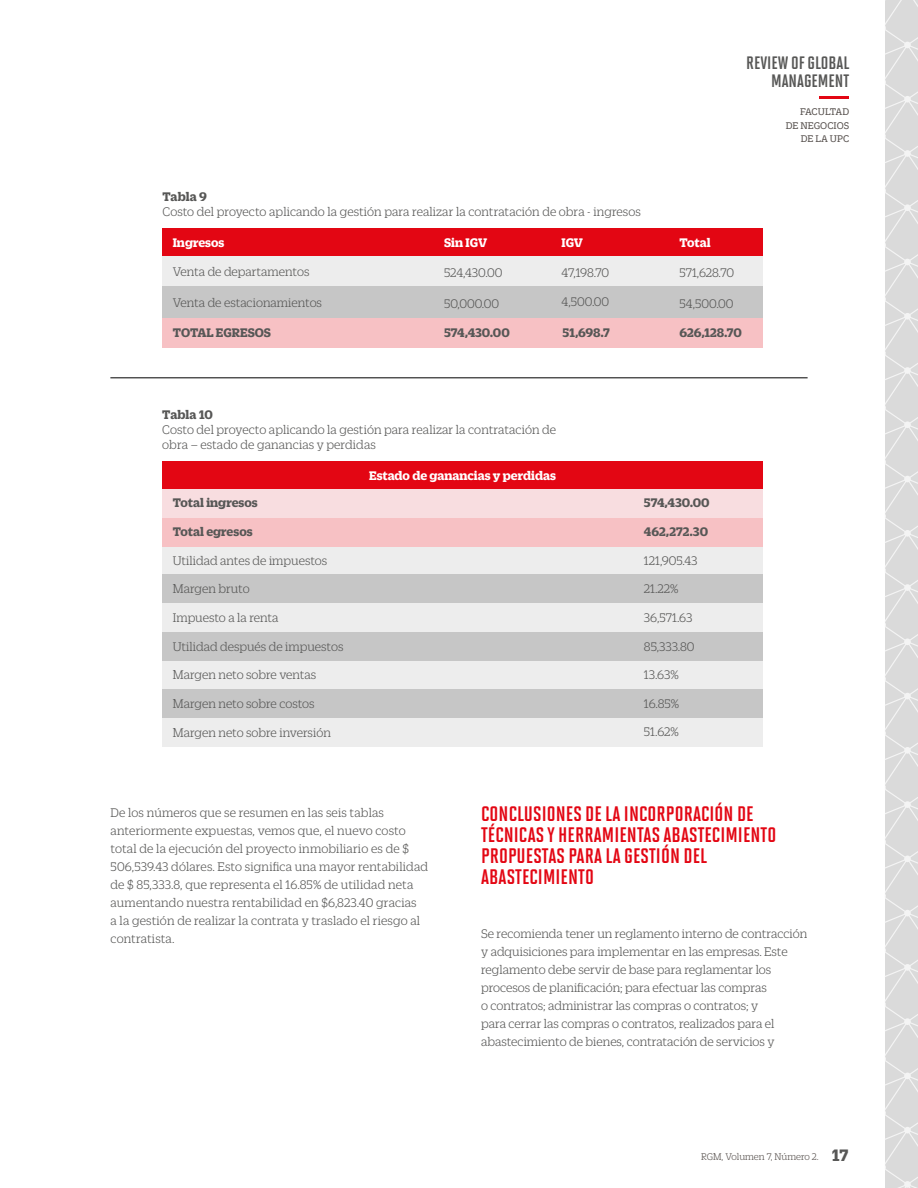
<style>
.page{position:relative;width:918px;height:1188px;background:#fff}
.page>*{position:absolute;margin:0;border:0;box-sizing:border-box;transform-origin:0 0}
.t1{font:700 21px/21px "Solano Gothic MVB Std";letter-spacing:.005em;color:#e30613}
.t2{font:700 18px/18.6px "Solano Gothic MVB Std";color:#575756;text-align:right}
.t3{font:700 18px "Zizou Slab";color:#575756}
.t4{font:300 13.5px/18px "Zizou Slab";color:#575756}
.t5{font:700 13.5px/28.7px "Zizou Slab";color:#575756}
.t6{font:700 13.5px "Zizou Slab";color:#fff}
.t7{font:10.5px/13.5px "Zizou Slab";color:#57514e;text-align:right}
.t8{font:300 10.5px "Zizou Slab";color:#57514e}
</style>
<div class="page">
<svg style="left:885px;top:0;width:33px;height:1188px;background:#dcdcdc"></svg>
<hr style="left:819px;top:96px;width:29px;height:3px;background:#e30613">
<div style="left:162px;top:255px;width:601px;height:32px;background:#ededed"></div>
<div style="left:163px;top:287px;width:600px;height:31px;background:#c6c6c6"></div>
<div style="left:163px;top:229px;width:600px;height:27px;background:#e30613"></div>
<div style="left:163px;top:318px;width:600px;height:30px;background:#f7c1c4"></div>
<div style="left:163px;top:489px;width:600px;height:29px;background:#f8dde0"></div>
<div style="left:163px;top:661px;width:600px;height:28px;background:#ededed"></div>
<div style="left:163px;top:546px;width:600px;height:29px;background:#ededed"></div>
<div style="left:163px;top:718px;width:600px;height:29px;background:#ededed"></div>
<div style="left:163px;top:603px;width:600px;height:29px;background:#ededed"></div>
<div style="left:163px;top:574px;width:600px;height:29px;background:#c6c6c6"></div>
<div style="left:163px;top:632px;width:600px;height:29px;background:#c6c6c6"></div>
<div style="left:163px;top:518px;width:600px;height:28px;background:#f7c1c4"></div>
<div style="left:163px;top:689px;width:600px;height:29px;background:#c6c6c6"></div>
<div style="left:163px;top:461px;width:600px;height:28px;background:#e30613"></div>
<hr style="left:110px;top:377px;width:698px;height:1px;background:#000">
<h2 class="t2" style="left:746px;top:53px;width:105px">REVIEW OF GLOBAL<br>MANAGEMENT</h2>
<p class="t7" style="left:786px;top:104px;width:65px">FACULTAD<br>DE NEGOCIOS<br>DE LA UPC</p>
<p class="t5" style="left:163px;top:181px;width:46px">Tabla 9</p>
<p class="t4" style="left:163px;top:202px;width:480px">Costo del proyecto aplicando la gestión para realizar la contratación de obra - ingresos</p>
<p class="t6" style="left:173px;top:234px;width:53px">Ingresos</p>
<p class="t6" style="left:444px;top:234px;width:45px">Sin IGV</p>
<p class="t6" style="left:562px;top:234px;width:23px">IGV</p>
<p class="t6" style="left:679px;top:234px;width:33px">Total</p>
<p class="t4" style="left:173px;top:262px;width:138px">Venta de departamentos</p>
<p class="t4" style="left:173px;top:293px;width:151px">Venta de estacionamientos</p>
<p class="t5" style="left:173px;top:317px;width:100px">TOTAL EGRESOS</p>
<p class="t5" style="left:444px;top:317px;width:67px">574,430.00</p>
<p class="t5" style="left:562px;top:317px;width:49px">51,698.7</p>
<p class="t5" style="left:679px;top:317px;width:64px">626,128.70</p>
<p class="t4" style="left:562px;top:257px;width:49px;line-height:29.5px">47,198.70<br>4,500.00</p>
<p class="t4" style="left:679px;top:263px;width:56px">571,628.70</p>
<p class="t4" style="left:444px;top:263px;width:60px">524,430.00</p>
<p class="t4" style="left:444px;top:294px;width:57px">50,000.00</p>
<p class="t4" style="left:679px;top:294px;width:56px">54,500.00</p>
<p class="t5" style="left:162px;top:400px;width:52px">Tabla 10</p>
<p class="t4" style="left:162px;top:422px;width:395px;line-height:15px">Costo del proyecto aplicando la gestión para realizar la contratación de obra – estado de ganancias y perdidas</p>
<p class="t6" style="left:369px;top:466px;width:188px">Estado de ganancias y perdidas</p>
<p class="t5" style="left:173px;top:487px;width:86px">Total ingresos<br>Total egresos</p>
<p class="t4" style="left:173px;top:545px;width:172px;line-height:28.7px">Utilidad antes de impuestos<br>Margen bruto<br>Impuesto a la renta<br>Utilidad después de impuestos<br>Margen neto sobre ventas<br>Margen neto sobre costos<br>Margen neto sobre inversión</p>
<p class="t5" style="left:644px;top:487px;width:67px">574,430.00<br>462,272.30</p>
<p class="t4" style="left:644px;top:545px;width:55px;line-height:28.7px">121,905.43<br>21.22%<br>36,571.63<br>85,333.80<br>13.63%<br>16.85%<br>51.62%</p>
<p class="t4" style="left:111px;top:803px;width:319px">De los números que se resumen en las seis tablas anteriormente expuestas, vemos que, el nuevo costo total de la ejecución del proyecto inmobiliario es de $ 506,539.43 dólares. Esto significa una mayor rentabilidad de $ 85,333.8, que representa el 16.85% de utilidad neta aumentando nuestra rentabilidad en $6,823.40 gracias<br>a la gestión de realizar la contrata y traslado el riesgo al contratista.</p>
<h1 class="t1" style="left:481px;top:803px;width:297px">CONCLUSIONES DE LA INCORPORACIÓN DE<br>TÉCNICAS Y HERRAMIENTAS ABASTECIMIENTO<br>PROPUESTAS PARA LA GESTIÓN DEL<br>ABASTECIMIENTO</h1>
<p class="t4" style="left:481px;top:924px;width:328px">Se recomienda tener un reglamento interno de contracción y adquisiciones para implementar en las empresas. Este reglamento debe servir de base para reglamentar los procesos de planificación; para efectuar las compras<br>o contratos; administrar las compras o contratos; y<br>para cerrar las compras o contratos, realizados para el abastecimiento de bienes, contratación de servicios y</p>
<p class="t8" style="left:701px;top:1150px;width:119px">RGM, Volumen 7, Número 2.</p>
<h2 class="t3" style="left:832px;top:1143px;width:18px">17</h2>
</div>
